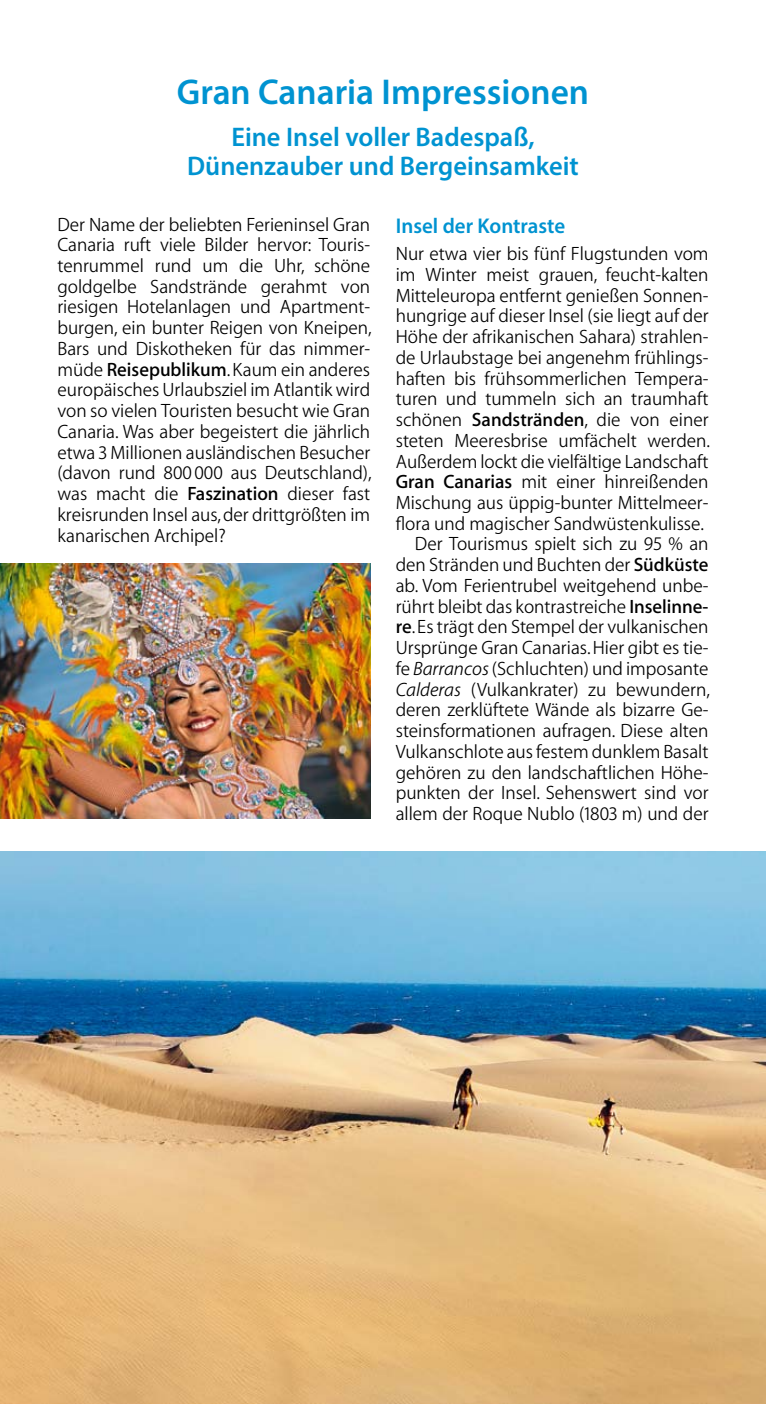
<style>
.page{position:relative;width:766px;height:1404px;background:#fff}
.page>*{position:absolute;margin:0;border:0;box-sizing:border-box;transform-origin:0 0}
.t1{font:600 36px "Myriad Pro";color:#0093d1}
.t2{font:600 27px/29.2px "Myriad Pro";color:#0093d1;text-align:center}
.t3{font:600 21.38px "Myriad Pro";color:#0093d1}
.t4{font:300 19.35px/20.7px "ADAC Myriad OT";color:#000;text-align:justify}
.s1{font-weight:700}
.s2{font-style:italic}
</style>
<div class="page">
<img style="left:0;top:851px;width:765px;height:552px">
<img style="left:0;top:563px;width:370px;height:255px">
<p class="t1" style="left:177px;top:69px;width:413px">Gran Canaria Impressionen</p>
<p class="t2" style="left:187px;top:121px;width:393px">Eine Insel voller Badespaß,<br>Dünenzauber und Bergeinsamkeit</p>
<p class="t4" style="left:57px;top:214px;width:315px">Der Name der beliebten Ferieninsel Gran Canaria ruft viele Bilder hervor: Touris&shy;tenrummel rund um die Uhr, schöne goldgelbe Sandstrände gerahmt von riesigen Hotelanlagen und Apartment&shy;burgen, ein bunter Reigen von Kneipen, Bars und Diskotheken für das nimmer&shy;müde <span class="s1">Reisepublikum</span>. Kaum ein anderes europäisches Urlaubsziel im Atlantik wird von so vielen Touristen besucht wie Gran Canaria. Was aber begeistert die jährlich etwa 3 Millionen ausländischen Besucher (davon rund 800000 aus Deutschland), was macht die <span class="s1">Faszination</span> dieser fast kreisrunden Insel aus, der drittgrößten im kanarischen Archipel?</p>
<p class="t3" style="left:395px;top:212px;width:171px">Insel der Kontraste</p>
<p class="t4" style="left:395px;top:243px;width:314px">Nur etwa vier bis fünf Flugstunden vom</p>
<p class="t4" style="left:395px;top:264px;width:314px">im Winter meist grauen, feucht-kalten</p>
<p class="t4" style="left:395px;top:285px;width:314px">Mitteleuropa entfernt genießen Sonnen-</p>
<p class="t4" style="left:395px;top:306px;width:314px">hungrige auf dieser Insel (sie liegt auf der</p>
<p class="t4" style="left:395px;top:326px;width:314px">Höhe der afrikanischen Sahara) strahlen-</p>
<p class="t4" style="left:395px;top:347px;width:314px">de Urlaubstage bei angenehm frühlings-</p>
<p class="t4" style="left:395px;top:368px;width:314px">haften bis frühsommerlichen Tempera-</p>
<p class="t4" style="left:395px;top:389px;width:314px">turen und tummeln sich an traumhaft</p>
<p class="t4" style="left:395px;top:409px;width:314px">schönen <span class="s1">Sandstränden</span>, die von einer</p>
<p class="t4" style="left:395px;top:430px;width:316px">steten Meeresbrise umfächelt werden.</p>
<p class="t4" style="left:395px;top:451px;width:314px">Außerdem lockt die vielfältige Landschaft</p>
<p class="t4" style="left:395px;top:471px;width:314px"><span class="s1">Gran Canarias</span> mit einer hinreißenden</p>
<p class="t4" style="left:395px;top:492px;width:314px">Mischung aus üppig-bunter Mittelmeer-</p>
<p class="t4" style="left:395px;top:513px;width:309px">flora und magischer Sandwüstenkulisse.</p>
<p class="t4" style="left:415px;top:534px;width:295px">Der Tourismus spielt sich zu 95 % an</p>
<p class="t4" style="left:395px;top:554px;width:314px">den Stränden und Buchten der <span class="s1">Südküste</span></p>
<p class="t4" style="left:395px;top:575px;width:314px">ab. Vom Ferientrubel weitgehend unbe-</p>
<p class="t4" style="left:395px;top:596px;width:314px">rührt bleibt das kontrastreiche <span class="s1">Inselinne-</span></p>
<p class="t4" style="left:395px;top:617px;width:314px"><span class="s1">re</span>. Es trägt den Stempel der vulkanischen</p>
<p class="t4" style="left:395px;top:637px;width:314px">Ursprünge Gran Canarias. Hier gibt es tie-</p>
<p class="t4" style="left:395px;top:658px;width:314px">fe <span class="s2">Barrancos</span> (Schluchten) und imposante</p>
<p class="t4" style="left:395px;top:679px;width:315px"><span class="s2">Calderas</span> (Vulkankrater) zu bewundern,</p>
<p class="t4" style="left:395px;top:699px;width:314px">deren zerklüftete Wände als bizarre Ge-</p>
<p class="t4" style="left:395px;top:720px;width:314px">steinsformationen aufragen. Diese alten</p>
<p class="t4" style="left:395px;top:741px;width:314px">Vulkanschlote aus festem dunklem Basalt</p>
<p class="t4" style="left:395px;top:762px;width:314px">gehören zu den landschaftlichen Höhe-</p>
<p class="t4" style="left:395px;top:782px;width:314px">punkten der Insel. Sehenswert sind vor</p>
<p class="t4" style="left:395px;top:803px;width:314px">allem der Roque Nublo (1803 m) und der</p>
</div>
